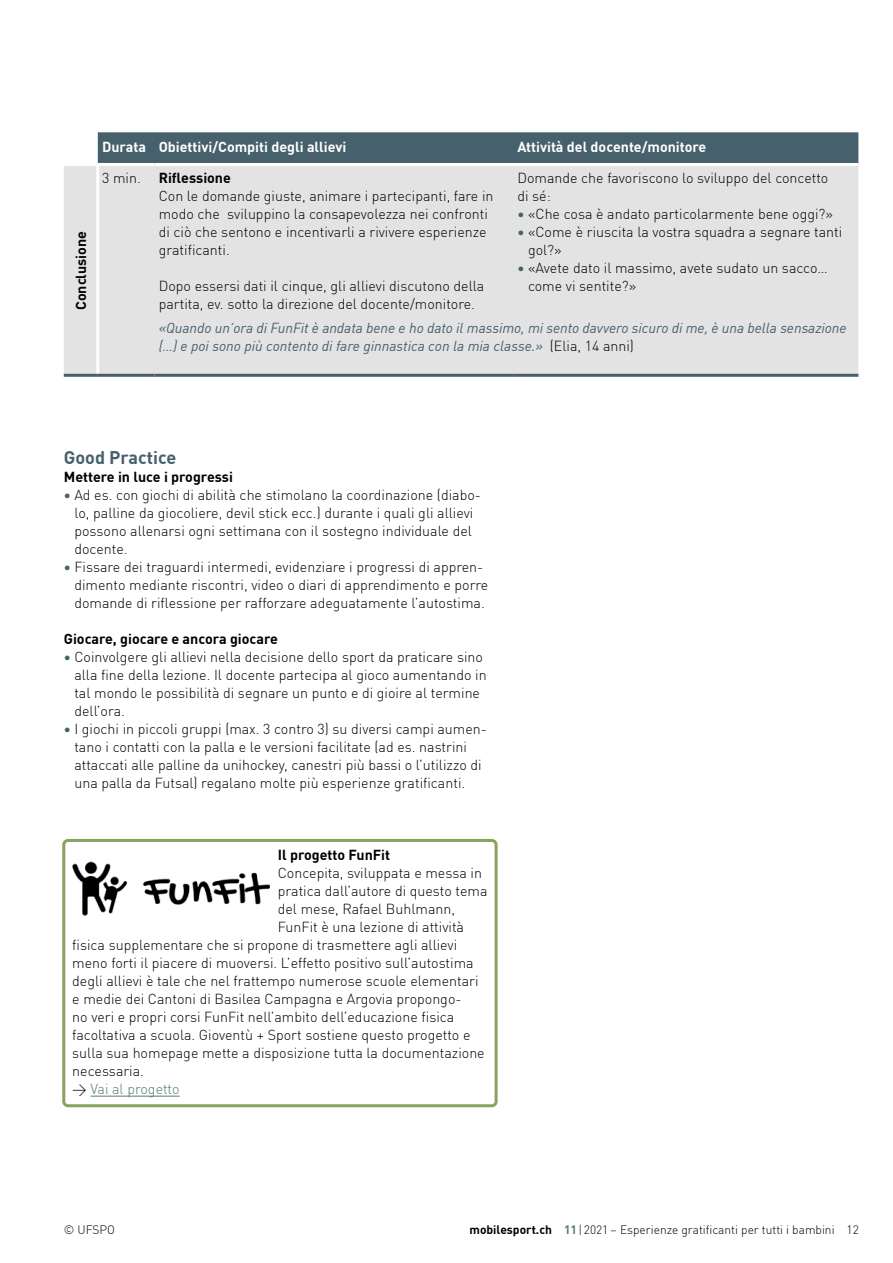
<style>
.page{position:relative;width:893px;height:1263px;background:#fff}
.page>*{position:absolute;margin:0;border:0;box-sizing:border-box;transform-origin:0 0}
.h_Untertitel{font:700 18px "DINOT";color:#46606c}
.Tabellenzelle{font:300 14.25px/18px "DINOT";color:#000}
.p_Fliesstext_Box{font:300 14.25px "DINOT";color:#000}
.Zitate{font:italic 14.25px/18px "DINOT";letter-spacing:-.005em;color:#46606c}
.Tabellenkopf{font:700 14.25px "DINOT";color:#fff}
.h_Rubrik{font:700 14.25px "DINOT";color:#000}
.Tabellenzelle-2{font:700 14.25px "DINOT";color:#000}
.h_Untertitel_Box{font:700 14.25px "DINOT";color:#000}
.p_Fliesstext_Box-2{font:300 14.25px "DINOT";color:#567d6c}
.t1{font:300 12px "DINOT";color:#000}
.s1{font-weight:700;color:#46606c}
.s2{font-weight:300;font-style:normal;color:#000}
.s3{color:#000}
.s4{font-weight:700}
.s5{font-weight:700;color:#567d6c}
</style>
<div class="page">
<div style="left:62px;top:839px;width:436px;height:268px;border:3px solid #89a261;border-radius:4px"></div>
<hr style="left:91px;top:1096px;width:89px;height:1px;background:#567d6c">
<div style="left:98px;top:132px;width:760px;height:31px;background:#46606c"></div>
<div style="left:64px;top:166px;width:794px;height:208px;background:#e3e3e3"></div>
<hr style="left:96px;top:166px;width:3px;height:150px;background:#fff">
<hr style="left:96px;top:316px;width:3px;height:58px;background:#fff">
<hr style="left:64px;top:374px;width:34px;height:3px;background:#46606c">
<hr style="left:98px;top:374px;width:56px;height:3px;background:#46606c">
<hr style="left:154px;top:374px;width:359px;height:3px;background:#46606c">
<hr style="left:513px;top:374px;width:345px;height:3px;background:#46606c">
<img style="left:72px;top:861px;width:197px;height:55px">
<p class="Tabellenzelle-2" style="left:70px;top:310px;width:81px;rotate:-90deg">Conclusione</p>
<p class="Tabellenkopf" style="left:102px;top:135px;width:46px">Durata</p>
<p class="Tabellenkopf" style="left:159px;top:135px;width:189px">Obiettivi/Compiti degli allievi</p>
<p class="Tabellenkopf" style="left:517px;top:135px;width:190px">Attività del docente/monitore</p>
<p class="Tabellenzelle" style="left:102px;top:168px;width:40px">3 min.</p>
<p class="Tabellenzelle-2" style="left:159px;top:167px;width:74px">Riflessione</p>
<p class="Tabellenzelle" style="left:159px;top:186px;width:336px">Con le domande giuste, animare i partecipanti, fare in modo che sviluppino la consapevolezza nei confronti di ciò che sentono e incentivarli a rivivere esperienze gratificanti.</p>
<p class="Tabellenzelle" style="left:159px;top:276px;width:327px">Dopo essersi dati il cinque, gli allievi discutono della partita, ev. sotto la direzione del docente/monitore.</p>
<p class="Tabellenzelle" style="left:517px;top:168px;width:313px">Domande che favoriscono lo sviluppo del concetto di sé:</p>
<p class="Tabellenzelle" style="left:517px;top:204px;width:317px"><span class="s1">•</span> «Che cosa è andato particolarmente bene oggi?»</p>
<p class="Tabellenzelle" style="left:528px;top:222px;width:316px;text-indent:-11px"><span class="s1">•</span> «Come è riuscita la vostra squadra a segnare tanti gol?»</p>
<p class="Tabellenzelle" style="left:528px;top:258px;width:301px;text-indent:-11px"><span class="s1">•</span> «Avete dato il massimo, avete sudato un sacco… come vi sentite?»</p>
<p class="Zitate" style="left:159px;top:318px;width:689px">«Quando un’ora di FunFit è andata bene e ho dato il massimo, mi sento davvero sicuro di me, è una bella sensazione (…) e poi sono più contento di fare ginnastica con la mia classe.» <span class="s2">(Elia, 14 anni)</span></p>
<h2 class="h_Untertitel" style="left:64px;top:443px;width:114px">Good Practice</h2>
<p class="h_Rubrik" style="left:64px;top:465px;width:171px">Mettere in luce i progressi</p>
<p class="Tabellenzelle" style="left:74px;top:484px;width:408px;text-indent:-11px"><span class="s1">•</span> Ad es. con giochi di abilità che stimolano la coordinazione (diabo&shy;lo, palline da giocoliere, devil stick ecc.) durante i quali gli allievi possono allenarsi ogni settimana con il sostegno individuale del docente.</p>
<p class="Tabellenzelle" style="left:74px;top:556px;width:415px;text-indent:-11px"><span class="s1">•</span> Fissare dei traguardi intermedi, evidenziare i progressi di appren&shy;dimento mediante riscontri, video o diari di apprendimento e porre domande di riflessione per rafforzare adeguatamente l’autostima.</p>
<p class="h_Rubrik" style="left:64px;top:627px;width:216px">Giocare, giocare e ancora giocare</p>
<p class="Tabellenzelle" style="left:74px;top:646px;width:414px;text-indent:-11px"><span class="s1">•</span> Coinvolgere gli allievi nella decisione dello sport da praticare sino alla fine della lezione. Il docente partecipa al gioco aumentando in tal mondo le possibilità di segnare un punto e di gioire al termine dell’ora.</p>
<p class="Tabellenzelle" style="left:74px;top:718px;width:414px;text-indent:-11px"><span class="s1">•</span> I giochi in piccoli gruppi (max. 3 contro 3) su diversi campi aumen&shy;tano i contatti con la palla e le versioni facilitate (ad es. nastrini attaccati alle palline da unihockey, canestri più bassi o l’utilizzo di una palla da Futsal) regalano molte più esperienze gratificanti.</p>
<h2 class="h_Untertitel_Box" style="left:278px;top:843px;width:114px">Il progetto FunFit</h2>
<p class="p_Fliesstext_Box" style="left:278px;top:862px;width:206px">Concepita, sviluppata e messa in</p>
<p class="p_Fliesstext_Box" style="left:278px;top:880px;width:211px">pratica dall’autore di questo tema</p>
<p class="p_Fliesstext_Box" style="left:278px;top:898px;width:179px">del mese, Rafael Buhlmann,</p>
<p class="p_Fliesstext_Box" style="left:278px;top:916px;width:188px">FunFit è una lezione di attività</p>
<p class="p_Fliesstext_Box" style="left:72px;top:934px;width:386px">fisica supplementare che si propone di trasmettere agli allievi</p>
<p class="p_Fliesstext_Box" style="left:72px;top:952px;width:403px">meno forti il piacere di muoversi. L’effetto positivo sull’autostima</p>
<p class="p_Fliesstext_Box" style="left:72px;top:970px;width:408px">degli allievi è tale che nel frattempo numerose scuole elementari</p>
<p class="p_Fliesstext_Box" style="left:72px;top:988px;width:391px">e medie dei Cantoni di Basilea Campagna e Argovia propongo-</p>
<p class="p_Fliesstext_Box" style="left:72px;top:1006px;width:383px">no veri e propri corsi FunFit nell’ambito dell’educazione fisica</p>
<p class="p_Fliesstext_Box" style="left:72px;top:1024px;width:400px">facoltativa a scuola. Gioventù + Sport sostiene questo progetto e</p>
<p class="p_Fliesstext_Box" style="left:72px;top:1042px;width:414px">sulla sua homepage mette a disposizione tutta la documentazione</p>
<p class="p_Fliesstext_Box" style="left:72px;top:1060px;width:73px">necessaria.</p>
<p class="p_Fliesstext_Box-2" style="left:72px;top:1078px;width:109px"><span class="s3">→</span> Vai al progetto</p>
<p class="t1" style="left:64px;top:1220px;width:53px">© UFSPO</p>
<p class="t1" style="left:470px;top:1220px;width:391px"><span class="s4">mobilesport.ch</span> <span class="s5">11</span>|2021 – Esperienze gratificanti per tutti i bambini 12</p>
</div>
